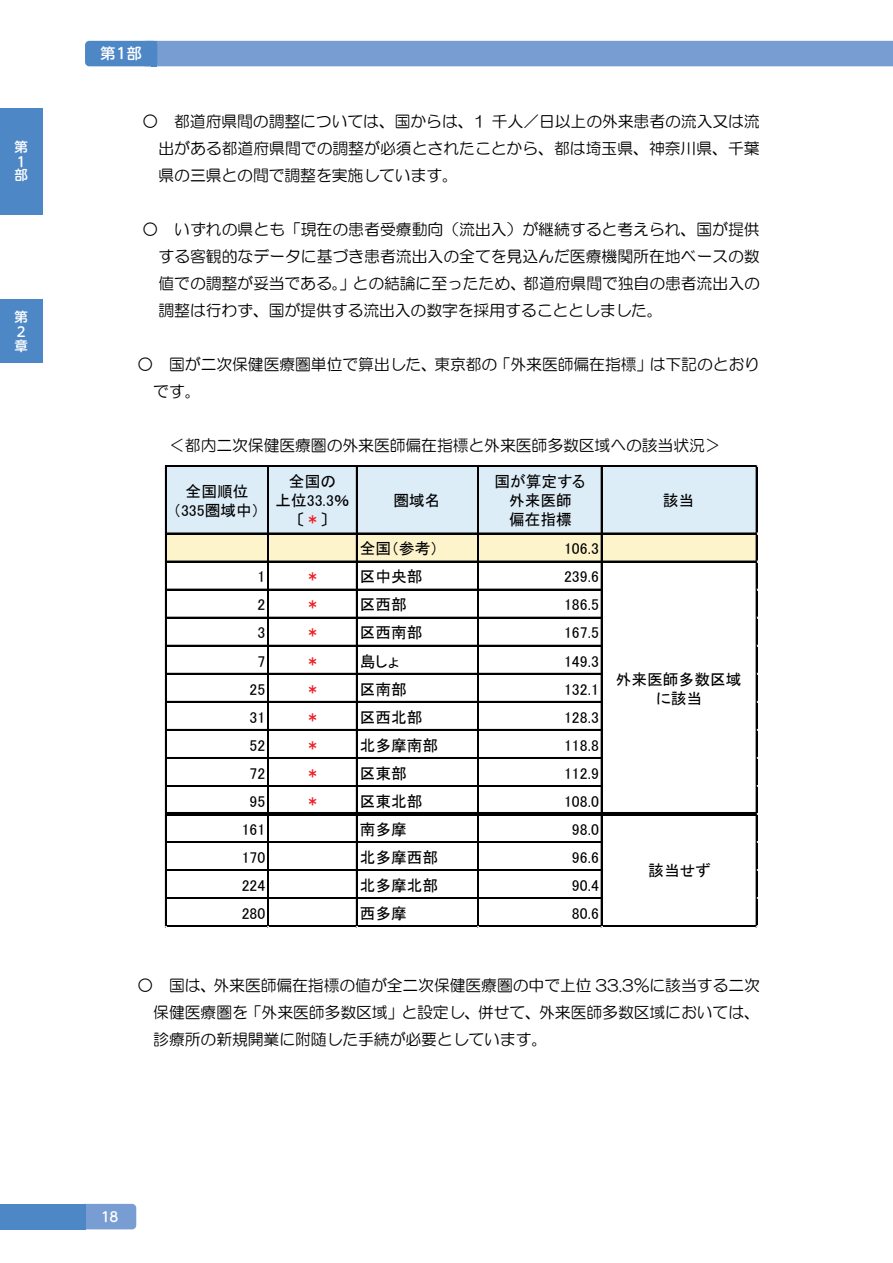
<style>
.page{position:relative;width:893px;height:1263px;background:#fff}
.page>*{position:absolute;margin:0;border:0;box-sizing:border-box;transform-origin:0 0}
.t1{font:15.9px/27px "HG Maru Gothic MPRO";color:#000;text-align:justify}
.t2{font:15.75px/19px "MS P Gothic";color:#000;text-align:center}
.t3{font:15.75px "MS P Gothic";color:#ee1d23}
.t4{font:500 15px "UD Shin M Go Pro";color:#fff}
.t5{font:500 13.5px/14.2px "UD Shin M Go Pro";color:#fff}
.s1{color:#ee1d23}
</style>
<div class="page">
<div style="left:80px;top:1204px;width:56px;height:25px;background:#789dd2;border-radius:4px"></div>
<div style="left:0;top:1204px;width:85px;height:25px;background:#4d87c6"></div>
<div style="left:167px;top:467px;width:590px;height:67px;background:#ddedf7"></div>
<div style="left:167px;top:533px;width:590px;height:29px;background:#fdf4cc"></div>
<hr style="left:167px;top:465px;width:590px;height:1px;background:#000">
<hr style="left:167px;top:466px;width:590px;height:1px;background:#000">
<hr style="left:167px;top:533px;width:590px;height:1px;background:#000">
<hr style="left:167px;top:561px;width:590px;height:1px;background:#000">
<hr style="left:167px;top:589px;width:435px;height:1px;background:#000">
<hr style="left:167px;top:617px;width:435px;height:1px;background:#000">
<hr style="left:167px;top:645px;width:435px;height:1px;background:#000">
<hr style="left:167px;top:673px;width:435px;height:1px;background:#000">
<hr style="left:167px;top:701px;width:435px;height:1px;background:#000">
<hr style="left:167px;top:729px;width:435px;height:1px;background:#000">
<hr style="left:167px;top:757px;width:435px;height:1px;background:#000">
<hr style="left:167px;top:785px;width:435px;height:2px;background:#000">
<hr style="left:167px;top:812px;width:589px;height:1px;background:#000">
<hr style="left:167px;top:814px;width:589px;height:1px;background:#000">
<hr style="left:167px;top:815px;width:589px;height:1px;background:#000">
<hr style="left:267px;top:467px;width:1px;height:345px;background:#000">
<hr style="left:268px;top:467px;width:1px;height:345px;background:#000">
<hr style="left:356px;top:467px;width:1px;height:345px;background:#000">
<hr style="left:477px;top:467px;width:1px;height:345px;background:#000">
<hr style="left:478px;top:467px;width:1px;height:345px;background:#000">
<hr style="left:601px;top:467px;width:1px;height:345px;background:#000">
<hr style="left:167px;top:841px;width:435px;height:1px;background:#000">
<hr style="left:167px;top:842px;width:435px;height:1px;background:#000">
<hr style="left:167px;top:869px;width:435px;height:1px;background:#000">
<hr style="left:167px;top:870px;width:435px;height:1px;background:#000">
<hr style="left:167px;top:897px;width:435px;height:1px;background:#000">
<hr style="left:167px;top:898px;width:435px;height:1px;background:#000">
<hr style="left:165px;top:466px;width:2px;height:461px;background:#000">
<hr style="left:267px;top:816px;width:1px;height:111px;background:#000">
<hr style="left:268px;top:816px;width:1px;height:111px;background:#000">
<hr style="left:356px;top:816px;width:1px;height:111px;background:#000">
<hr style="left:477px;top:816px;width:1px;height:111px;background:#000">
<hr style="left:478px;top:816px;width:1px;height:111px;background:#000">
<hr style="left:601px;top:816px;width:1px;height:111px;background:#000">
<hr style="left:167px;top:925px;width:590px;height:1px;background:#000">
<hr style="left:167px;top:926px;width:590px;height:1px;background:#000">
<hr style="left:756px;top:467px;width:1px;height:460px;background:#000">
<div style="left:0;top:108px;width:43px;height:106px;background:#4d87c6"></div>
<div style="left:0;top:299px;width:43px;height:64px;background:#4d87c6"></div>
<div style="left:157px;top:41px;width:736px;height:25px;background:#789dd2"></div>
<div style="left:151px;top:41px;width:6px;height:25px;background:#4d87c6"></div>
<div style="left:85px;top:41px;width:72px;height:25px;background:#4d87c6;border-radius:4px"></div>
<p class="t5" style="left:15px;top:139px;width:15px">第<br>１部</p>
<p class="t5" style="left:15px;top:309px;width:15px">第<br>２章</p>
<p class="t4" style="left:100px;top:41px;width:43px">第１部</p>
<p class="t1" style="left:158px;top:108px;width:603px;text-indent:-16px">○ 都道府県間の調整については、国からは、1 千人／日以上の外来患者の流入又は流出がある都道府県間での調整が必須とされたことから、都は埼玉県、神奈川県、千葉県の三県との間で調整を実施しています。</p>
<p class="t1" style="left:158px;top:216px;width:603px;text-indent:-16px">○ いずれの県とも「現在の患者受療動向（流出入）が継続すると考えられ、国が提供する客観的なデータに基づき患者流出入の全てを見込んだ医療機関所在地ベースの数値での調整が妥当である。」との結論に至ったため、都道府県間で独自の患者流出入の調整は行わず、国が提供する流出入の数字を採用することとしました。</p>
<p class="t1" style="left:153px;top:351px;width:608px;text-indent:-16px">○ 国が二次保健医療圏単位で算出した、東京都の「外来医師偏在指標」は下記のとおりです。</p>
<p class="t1" style="left:169px;top:432px;width:553px">＜都内二次保健医療圏の外来医師偏在指標と外来医師多数区域への該当状況＞</p>
<p class="t2" style="left:173px;top:482px;width:88px">全国順位（335圏域中）</p>
<p class="t2" style="left:275px;top:472px;width:76px">全国の<br>上位33.3％〔<span class="s1">＊</span>〕</p>
<p class="t2" style="left:393px;top:491px;width:49px">圏域名</p>
<p class="t2" style="left:494px;top:472px;width:93px">国が算定する外来医師<br>偏在指標</p>
<p class="t2" style="left:360px;top:539px;width:80px">全国（参考）</p>
<p class="t2" style="left:564px;top:539px;width:36px">106.3</p>
<p class="t2" style="left:257px;top:567px;width:9px">1</p>
<p class="t3" style="left:305px;top:569px;width:17px">＊</p>
<p class="t2" style="left:360px;top:567px;width:64px">区中央部</p>
<p class="t2" style="left:564px;top:567px;width:36px">239.6</p>
<p class="t2" style="left:257px;top:595px;width:9px">2</p>
<p class="t3" style="left:305px;top:597px;width:17px">＊</p>
<p class="t2" style="left:360px;top:595px;width:49px">区西部</p>
<p class="t2" style="left:564px;top:595px;width:36px">186.5</p>
<p class="t2" style="left:257px;top:623px;width:9px">3</p>
<p class="t3" style="left:305px;top:625px;width:17px">＊</p>
<p class="t2" style="left:360px;top:623px;width:64px">区西南部</p>
<p class="t2" style="left:564px;top:623px;width:36px">167.5</p>
<p class="t2" style="left:257px;top:651px;width:9px">7</p>
<p class="t3" style="left:305px;top:653px;width:17px">＊</p>
<p class="t2" style="left:360px;top:651px;width:41px">島しょ</p>
<p class="t2" style="left:564px;top:651px;width:36px">149.3</p>
<p class="t2" style="left:250px;top:679px;width:17px">25</p>
<p class="t3" style="left:305px;top:681px;width:17px">＊</p>
<p class="t2" style="left:360px;top:679px;width:49px">区南部</p>
<p class="t2" style="left:564px;top:679px;width:36px">132.1</p>
<p class="t2" style="left:250px;top:707px;width:17px">31</p>
<p class="t3" style="left:305px;top:709px;width:17px">＊</p>
<p class="t2" style="left:360px;top:707px;width:64px">区西北部</p>
<p class="t2" style="left:564px;top:707px;width:36px">128.3</p>
<p class="t2" style="left:250px;top:735px;width:17px">52</p>
<p class="t3" style="left:305px;top:737px;width:17px">＊</p>
<p class="t2" style="left:360px;top:735px;width:80px">北多摩南部</p>
<p class="t2" style="left:564px;top:735px;width:36px">118.8</p>
<p class="t2" style="left:250px;top:764px;width:17px">72</p>
<p class="t3" style="left:305px;top:765px;width:17px">＊</p>
<p class="t2" style="left:360px;top:764px;width:49px">区東部</p>
<p class="t2" style="left:564px;top:764px;width:36px">112.9</p>
<p class="t2" style="left:250px;top:792px;width:17px">95</p>
<p class="t3" style="left:305px;top:793px;width:17px">＊</p>
<p class="t2" style="left:360px;top:792px;width:64px">区東北部</p>
<p class="t2" style="left:564px;top:792px;width:36px">108.0</p>
<p class="t2" style="left:242px;top:820px;width:25px">161</p>
<p class="t2" style="left:360px;top:820px;width:49px">南多摩</p>
<p class="t2" style="left:572px;top:820px;width:28px">98.0</p>
<p class="t2" style="left:242px;top:848px;width:25px">170</p>
<p class="t2" style="left:360px;top:848px;width:80px">北多摩西部</p>
<p class="t2" style="left:572px;top:848px;width:28px">96.6</p>
<p class="t2" style="left:242px;top:876px;width:25px">224</p>
<p class="t2" style="left:360px;top:876px;width:80px">北多摩北部</p>
<p class="t2" style="left:572px;top:876px;width:28px">90.4</p>
<p class="t2" style="left:242px;top:904px;width:25px">280</p>
<p class="t2" style="left:360px;top:904px;width:49px">西多摩</p>
<p class="t2" style="left:572px;top:904px;width:28px">80.6</p>
<p class="t2" style="left:663px;top:491px;width:33px">該当</p>
<p class="t2" style="left:616px;top:669px;width:127px">外来医師多数区域に該当</p>
<p class="t2" style="left:648px;top:861px;width:64px">該当せず</p>
<p class="t1" style="left:153px;top:972px;width:608px;text-indent:-16px">○ 国は、外来医師偏在指標の値が全二次保健医療圏の中で上位 33.3％に該当する二次保健医療圏を「外来医師多数区域」と設定し、併せて、外来医師多数区域においては、診療所の新規開業に附随した手続が必要としています。</p>
<p class="t5" style="left:101px;top:1209px;width:19px">18</p>
</div>
